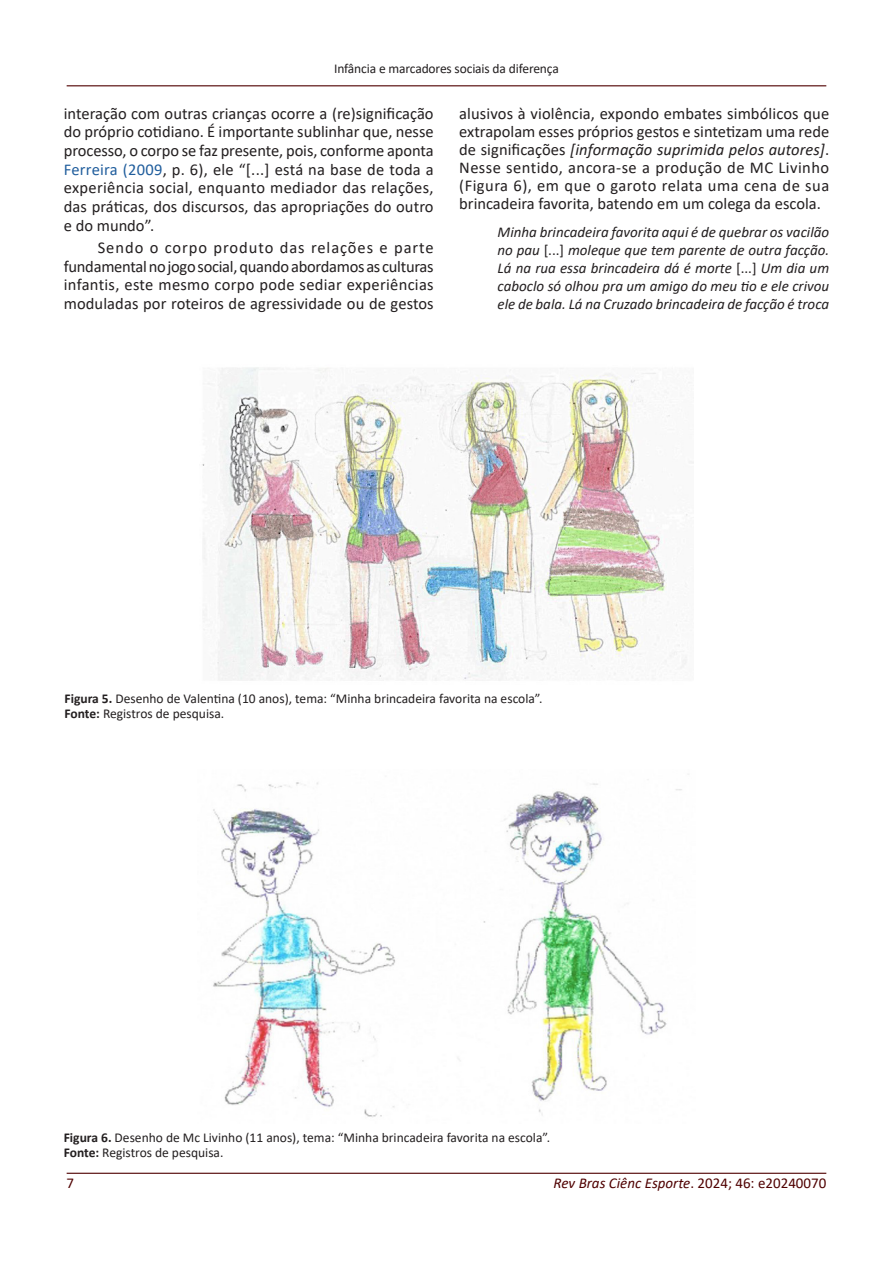
<style>
.page{position:relative;width:893px;height:1263px;background:#fff}
.page>*{position:absolute;margin:0;border:0;box-sizing:border-box;transform-origin:0 0}
.Paragraph{font:16.5px/18.8px "Calibri";letter-spacing:.005em;color:#231f20;text-align:justify}
.t1{font:italic 15px/18px "Calibri";color:#231f20;text-align:justify}
.t2{font:italic 15px "Calibri";color:#500202}
.t3{font:15px "Calibri";color:#500202}
.FigureCaption{font:13.5px "Calibri";color:#231f20}
.s1{color:#215e9d}
.s2{font-style:italic}
.s3{font-style:normal}
.s4{font-weight:700}
</style>
<div class="page">
<hr style="left:67px;top:1173px;width:759px;height:1px;background:#500202">
<hr style="left:67px;top:85px;width:759px;height:1px;background:#500202">
<img style="left:202px;top:367px;width:492px;height:314px">
<img style="left:213px;top:774px;width:476px;height:343px">
<p class="FigureCaption" style="left:334px;top:59px;width:226px">Infância e marcadores sociais da diferença</p>
<p class="Paragraph" style="left:64px;top:103px;width:371px">interação com outras crianças ocorre a (re)significação do próprio cotidiano. É importante sublinhar que, nesse processo, o corpo se faz presente, pois, conforme aponta <span class="s1">Ferreira (2009</span>, p. 6), ele “[...] está na base de toda a experiência social, enquanto mediador das relações, das práticas, dos discursos, das apropriações do outro e do mundo”.</p>
<p class="Paragraph" style="left:64px;top:238px;width:371px;text-indent:34px">Sendo o corpo produto das relações e parte fundamental no jogo social, quando abordamos as culturas infantis, este mesmo corpo pode sediar experiências moduladas por roteiros de agressividade ou de gestos</p>
<p class="Paragraph" style="left:459px;top:104px;width:371px;line-height:18px">alusivos à violência, expondo embates simbólicos que extrapolam esses pró prios gestos e sintetizam uma rede de significações <span class="s2">[informação suprimida pelos autores]</span>.<br>Nesse sentido, ancora-se a produção de MC Livinho (Figura 6), em que o garoto relata uma cena de sua brincadeira favorita, batendo em um colega da escola.</p>
<p class="t1" style="left:497px;top:222px;width:333px">Minha brincadeira favorita aqui é de quebrar os vacilão no pau <span class="s3">[...]</span> moleque que tem parente de outra facção.<br>Lá na rua essa brincadeira dá é morte <span class="s3">[...]</span> Um dia um caboclo só olhou pra um amigo do meu tio e ele crivou ele de bala. Lá na Cruzado brincadeira de facção é troca</p>
<p class="FigureCaption" style="left:65px;top:689px;width:480px"><span class="s4">Figura 5.</span> Desenho de Valentina (10 anos), tema: “Minha brincadeira favorita na escola”.</p>
<p class="FigureCaption" style="left:65px;top:704px;width:161px"><span class="s4">Fonte:</span> Registros de pesquisa.</p>
<p class="FigureCaption" style="left:64px;top:1128px;width:488px"><span class="s4">Figura 6.</span> Desenho de Mc Livinho (11 anos), tema: “Minha brincadeira favorita na escola”.</p>
<p class="FigureCaption" style="left:64px;top:1143px;width:161px"><span class="s4">Fonte:</span> Registros de pesquisa.</p>
<p class="t3" style="left:67px;top:1172px;width:9px">7</p>
<p class="t2" style="left:554px;top:1172px;width:274px">Rev Bras Ciênc Esporte<span class="s3">. 2024; 46: e20240070</span></p>
</div>
